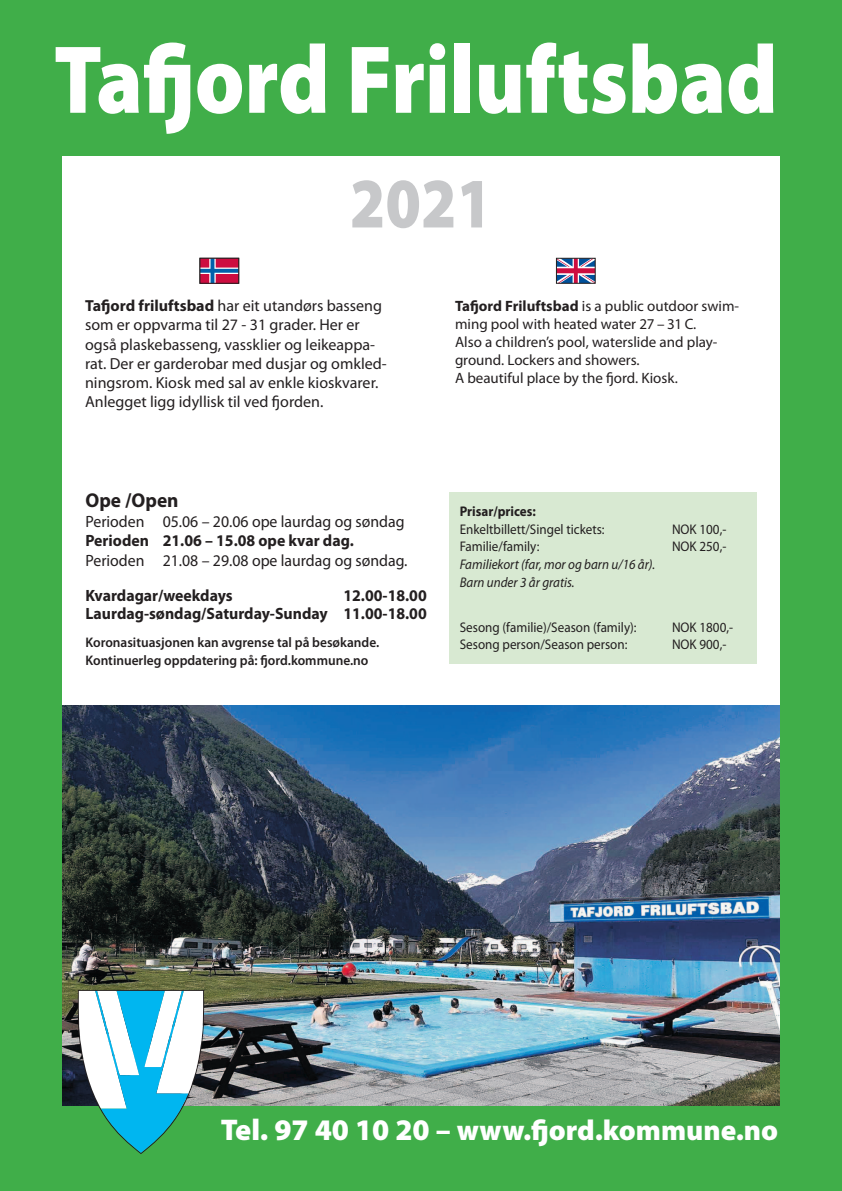
<style>
.page{position:relative;width:842px;height:1191px;background:#fff}
.page>*{position:absolute;margin:0;border:0;box-sizing:border-box;transform-origin:0 0}
.t1{font:900 97.4px "Myriad Pro";color:#fff;scale:.87 1}
.t2{font:900 71.4px "Myriad Pro";color:#c7c8ca;scale:.87 1}
.t3{font:900 28.9px "Myriad Pro";color:#fff}
.t4{font:700 20px "Myriad Pro";color:#231f20;scale:.96 1}
.t5{font:700 16.4px/17.7px "Myriad Pro";color:#231f20;text-align:right;scale:.96 1}
.t6{font:16.4px "Myriad Pro";color:#231f20;scale:.96 1}
.t7{font:16px/19.2px "Myriad Pro";color:#231f20}
.t8{font:15px/18px "Myriad Pro";color:#231f20}
.t9{font:14px "Myriad Pro";color:#231f20;scale:.94 1}
.t10{font:italic 14px/17.7px "Myriad Pro";color:#231f20;scale:.94 1}
.t11{font:700 14px "Myriad Pro";color:#231f20;scale:.94 1}
.t12{font:600 13.9px/17.7px "Myriad Pro";color:#231f20}
.s1{font-weight:700}
.s2{font-size:30px}
</style>
<div class="page">
<div style="left:0;top:64px;width:842px;height:1127px;background:#40ae49"></div>
<div style="left:62px;top:101px;width:718px;height:1005px;background:#fff"></div>
<svg style="left:558px;top:260px;width:35px;height:21px"></svg>
<div style="left:556px;top:258px;width:39px;height:25px;border:1px solid #231f20"></div>
<svg style="left:202px;top:260px;width:35px;height:21px"></svg>
<div style="left:200px;top:258px;width:39px;height:25px;border:1px solid #231f20"></div>
<img style="left:62px;top:705px;width:718px;height:401px">
<div style="left:0;top:0;width:842px;height:156px;background:#40ae49"></div>
<div style="left:449px;top:492px;width:308px;height:171px;background:#d8e9d2"></div>
<svg style="left:78px;top:990px;width:126px;height:164px"></svg>
<h1 class="t1" style="left:54px;top:25px;width:833px">Tafjord Friluftsbad</h1>
<h2 class="t2" style="left:350px;top:163px;width:165px">2021</h2>
<p class="t7" style="left:85px;top:297px;width:303px"><span class="s1">Tafjord friluftsbad</span> har eit utandørs basseng som er oppvarma til 27 - 31 grader. Her er også plaskebasseng, vassklier og leikeappa&shy;rat. Der er garderobar med dusjar og omkled&shy;ningsrom. Kiosk med sal av enkle kioskvarer.<br>Anlegget ligg idyllisk til ved fjorden.</p>
<p class="t8" style="left:455px;top:297px;width:286px"><span class="s1">Tafjord Friluftsbad</span> is a public outdoor swim&shy;ming pool with heated water 27 – 31 C.<br>Also a children’s pool, waterslide and play&shy;ground. Lockers and showers.<br>A beautiful place by the fjord. Kiosk.</p>
<p class="t4" style="left:85px;top:489px;width:98px">Ope /Open</p>
<p class="t6" style="left:85px;top:512px;width:334px">Perioden 05.06 – 20.06 ope laurdag og søndag</p>
<p class="t5" style="left:85px;top:532px;width:281px">Perioden 21.06 – 15.08 ope kvar dag.</p>
<p class="t6" style="left:85px;top:551px;width:337px">Perioden 21.08 – 29.08 ope laurdag og søndag.</p>
<p class="t5" style="left:85px;top:587px;width:155px">Kvardagar/weekdays</p>
<p class="t5" style="left:85px;top:587px;width:357px">12.00-18.00<br>Laurdag-søndag/Saturday-Sunday 11.00-18.00</p>
<p class="t12" style="left:85px;top:633px;width:295px">Koronasituasjonen kan avgrense tal på besøkande.<br>Kontinuerleg oppdatering på: fjord.kommune.no</p>
<p class="t11" style="left:460px;top:503px;width:82px">Prisar/prices:</p>
<p class="t9" style="left:460px;top:521px;width:156px">Enkeltbillett/Singel tickets:</p>
<p class="t9" style="left:672px;top:521px;width:59px">NOK 100,-</p>
<p class="t9" style="left:460px;top:539px;width:86px">Familie/family:</p>
<p class="t9" style="left:672px;top:539px;width:59px">NOK 250,-</p>
<p class="t10" style="left:460px;top:556px;width:210px">Familiekort (far, mor og barn u/16 år).<br>Barn under 3 år gratis.</p>
<p class="t9" style="left:460px;top:619px;width:190px">Sesong (familie)/Season (family):</p>
<p class="t9" style="left:672px;top:619px;width:66px">NOK 1800,-</p>
<p class="t9" style="left:460px;top:637px;width:180px">Sesong person/Season person:</p>
<p class="t9" style="left:672px;top:637px;width:59px">NOK 900,-</p>
<h3 class="t3" style="left:221px;top:1113px;width:559px"><span class="s2">Tel. 97 40 10 20 –</span> www.fjord.kommune.no</h3>
</div>
